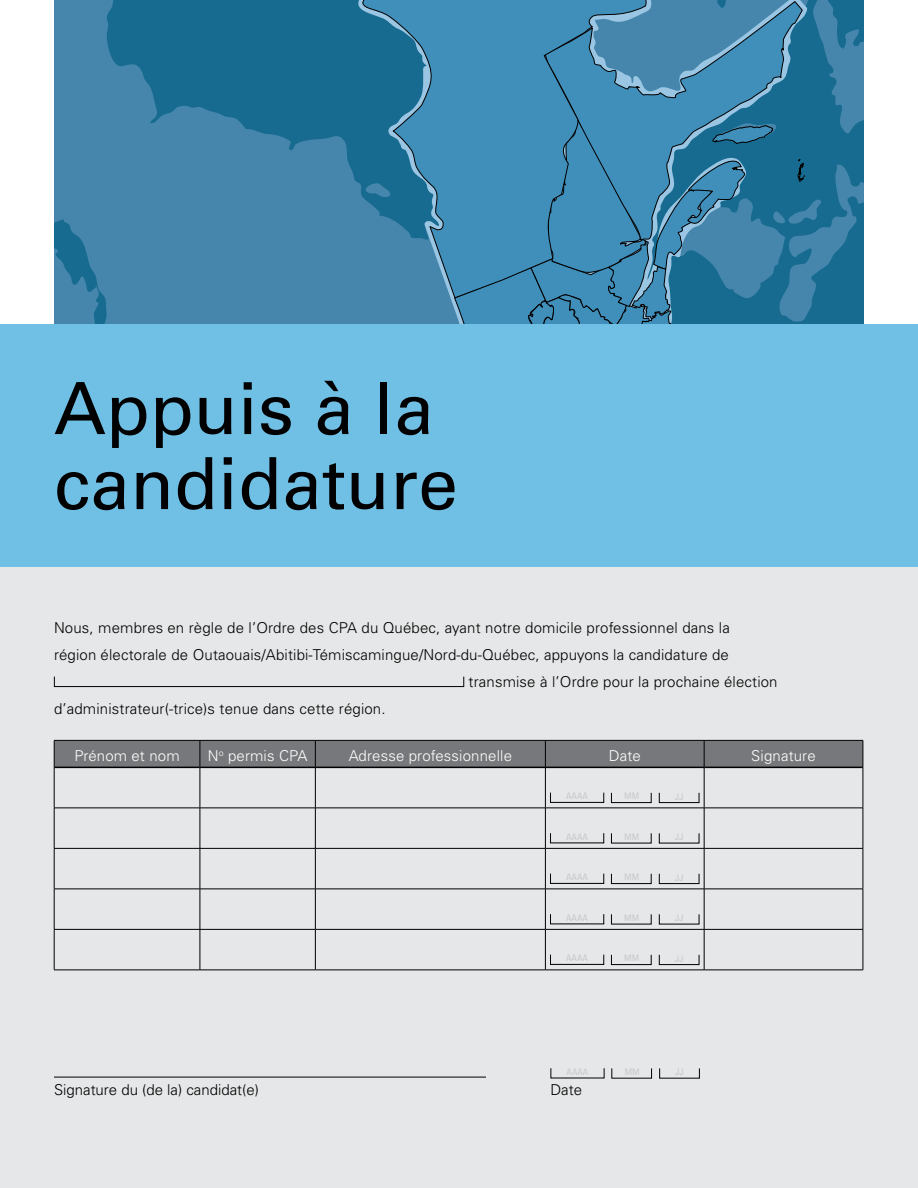
<style>
.page{position:relative;width:918px;height:1188px;background:#fff}
.page>*{position:absolute;margin:0;border:0;box-sizing:border-box;transform-origin:0 0}
.t1{font:72px/75px "Univers LT Pro 55 Roman";color:#000}
.t2{font:300 15px "Univers LT Pro 45";letter-spacing:.01em;color:#000}
.t3{font:300 15px "Univers LT Pro 45";letter-spacing:.01em;color:#fff}
.t4{font:condensed 9px "Univers LT Pro";color:#c7c8ca}
</style>
<div class="page">
<div style="left:0;top:557px;width:918px;height:631px;background:#e6e7e8"></div>
<svg style="left:54px;top:0;width:810px;height:324px;background:#3880a7"></svg>
<div style="left:0;top:324px;width:918px;height:243px;background:#70bfe4"></div>
<div style="left:54px;top:676px;width:410px;height:11px;border:1px solid #000"></div>
<hr style="left:54px;top:767px;width:146px;height:1px;background:#000">
<hr style="left:200px;top:767px;width:115px;height:1px;background:#000">
<hr style="left:316px;top:767px;width:229px;height:1px;background:#000">
<hr style="left:546px;top:767px;width:158px;height:1px;background:#000">
<hr style="left:704px;top:767px;width:159px;height:1px;background:#000">
<svg style="left:54px;top:740px;width:810px;height:27px;background:#707173"></svg>
<hr style="left:54px;top:767px;width:1px;height:41px;background:#000">
<hr style="left:200px;top:767px;width:1px;height:41px;background:#000">
<hr style="left:315px;top:767px;width:1px;height:41px;background:#000">
<hr style="left:545px;top:767px;width:1px;height:41px;background:#000">
<hr style="left:704px;top:767px;width:1px;height:41px;background:#000">
<hr style="left:863px;top:767px;width:1px;height:41px;background:#000">
<hr style="left:54px;top:808px;width:146px;height:1px;background:#000">
<hr style="left:54px;top:808px;width:1px;height:40px;background:#000">
<hr style="left:200px;top:808px;width:115px;height:1px;background:#000">
<hr style="left:200px;top:808px;width:1px;height:40px;background:#000">
<hr style="left:315px;top:808px;width:230px;height:1px;background:#000">
<hr style="left:315px;top:808px;width:1px;height:40px;background:#000">
<hr style="left:545px;top:808px;width:159px;height:1px;background:#000">
<hr style="left:545px;top:808px;width:1px;height:40px;background:#000">
<hr style="left:704px;top:808px;width:159px;height:1px;background:#000">
<hr style="left:704px;top:808px;width:1px;height:40px;background:#000">
<hr style="left:863px;top:808px;width:1px;height:40px;background:#000">
<hr style="left:54px;top:848px;width:146px;height:1px;background:#000">
<hr style="left:54px;top:849px;width:1px;height:40px;background:#000">
<hr style="left:200px;top:848px;width:115px;height:1px;background:#000">
<hr style="left:200px;top:849px;width:1px;height:40px;background:#000">
<hr style="left:315px;top:848px;width:230px;height:1px;background:#000">
<hr style="left:315px;top:849px;width:1px;height:40px;background:#000">
<hr style="left:545px;top:848px;width:159px;height:1px;background:#000">
<hr style="left:545px;top:849px;width:1px;height:40px;background:#000">
<hr style="left:704px;top:848px;width:159px;height:1px;background:#000">
<hr style="left:704px;top:849px;width:1px;height:40px;background:#000">
<hr style="left:863px;top:849px;width:1px;height:40px;background:#000">
<hr style="left:54px;top:889px;width:146px;height:1px;background:#000">
<hr style="left:54px;top:889px;width:1px;height:40px;background:#000">
<hr style="left:200px;top:889px;width:115px;height:1px;background:#000">
<hr style="left:200px;top:889px;width:1px;height:40px;background:#000">
<hr style="left:315px;top:889px;width:230px;height:1px;background:#000">
<hr style="left:315px;top:889px;width:1px;height:40px;background:#000">
<hr style="left:545px;top:889px;width:159px;height:1px;background:#000">
<hr style="left:545px;top:889px;width:1px;height:40px;background:#000">
<hr style="left:704px;top:889px;width:159px;height:1px;background:#000">
<hr style="left:704px;top:889px;width:1px;height:40px;background:#000">
<hr style="left:863px;top:889px;width:1px;height:40px;background:#000">
<hr style="left:54px;top:929px;width:146px;height:1px;background:#000">
<hr style="left:54px;top:930px;width:1px;height:40px;background:#000">
<hr style="left:200px;top:929px;width:115px;height:1px;background:#000">
<hr style="left:200px;top:930px;width:1px;height:40px;background:#000">
<hr style="left:315px;top:929px;width:230px;height:1px;background:#000">
<hr style="left:315px;top:930px;width:1px;height:40px;background:#000">
<hr style="left:545px;top:929px;width:159px;height:1px;background:#000">
<hr style="left:545px;top:930px;width:1px;height:40px;background:#000">
<hr style="left:704px;top:929px;width:159px;height:1px;background:#000">
<hr style="left:704px;top:930px;width:1px;height:40px;background:#000">
<hr style="left:863px;top:930px;width:1px;height:40px;background:#000">
<hr style="left:54px;top:970px;width:146px;height:1px;background:#000">
<hr style="left:200px;top:970px;width:115px;height:1px;background:#000">
<hr style="left:315px;top:970px;width:230px;height:1px;background:#000">
<hr style="left:545px;top:970px;width:159px;height:1px;background:#000">
<hr style="left:704px;top:970px;width:159px;height:1px;background:#000">
<div style="left:659px;top:792px;width:40px;height:11px;border:1px solid #000"></div>
<div style="left:611px;top:792px;width:41px;height:11px;border:1px solid #000"></div>
<div style="left:550px;top:792px;width:54px;height:11px;border:1px solid #000"></div>
<div style="left:659px;top:873px;width:40px;height:11px;border:1px solid #000"></div>
<div style="left:611px;top:873px;width:41px;height:11px;border:1px solid #000"></div>
<div style="left:550px;top:873px;width:54px;height:11px;border:1px solid #000"></div>
<div style="left:659px;top:954px;width:40px;height:11px;border:1px solid #000"></div>
<div style="left:611px;top:954px;width:41px;height:11px;border:1px solid #000"></div>
<div style="left:550px;top:954px;width:54px;height:11px;border:1px solid #000"></div>
<hr style="left:54px;top:1077px;width:432px;height:1px;background:#000">
<h1 class="t1" style="left:54px;top:368px;width:406px">Appuis à la candidature</h1>
<p class="t2" style="left:54px;top:618px;width:677px">Nous, membres en règle de l’Ordre des CPA du Québec, ayant notre domicile professionnel dans la</p>
<p class="t2" style="left:54px;top:645px;width:676px">région électorale de Outaouais/Abitibi-Témiscamingue/Nord-du-Québec, appuyons la candidature de</p>
<p class="t2" style="left:469px;top:672px;width:311px">transmise à l’Ordre pour la prochaine élection</p>
<p class="t2" style="left:54px;top:699px;width:333px">d’administrateur(-trice)s tenue dans cette région.</p>
<p class="t3" style="left:74px;top:746px;width:107px">Prénom et nom</p>
<p class="t3" style="left:208px;top:746px;width:101px">N<sup>o</sup> permis CPA</p>
<p class="t3" style="left:349px;top:746px;width:165px">Adresse professionnelle</p>
<p class="t3" style="left:609px;top:746px;width:34px">Date</p>
<p class="t3" style="left:751px;top:746px;width:66px">Signature</p>
<p class="t4" style="left:566px;top:790px;width:23px">AAAA</p>
<p class="t4" style="left:624px;top:791px;width:16px">MM</p>
<p class="t4" style="left:675px;top:791px;width:10px">JJ</p>
<p class="t4" style="left:566px;top:831px;width:23px">AAAA</p>
<p class="t4" style="left:624px;top:831px;width:16px">MM</p>
<p class="t4" style="left:675px;top:831px;width:10px">JJ</p>
<p class="t4" style="left:566px;top:871px;width:23px">AAAA</p>
<p class="t4" style="left:624px;top:872px;width:16px">MM</p>
<p class="t4" style="left:675px;top:872px;width:10px">JJ</p>
<p class="t4" style="left:566px;top:912px;width:23px">AAAA</p>
<p class="t4" style="left:624px;top:912px;width:16px">MM</p>
<p class="t4" style="left:675px;top:912px;width:10px">JJ</p>
<p class="t4" style="left:566px;top:952px;width:23px">AAAA</p>
<p class="t4" style="left:624px;top:953px;width:16px">MM</p>
<p class="t4" style="left:675px;top:953px;width:10px">JJ</p>
<p class="t4" style="left:567px;top:1066px;width:23px">AAAA</p>
<p class="t4" style="left:625px;top:1066px;width:16px">MM</p>
<p class="t4" style="left:675px;top:1066px;width:10px">JJ</p>
<p class="t2" style="left:54px;top:1080px;width:207px">Signature du (de la) candidat(e)</p>
<p class="t2" style="left:550px;top:1080px;width:33px">Date</p>
</div>
